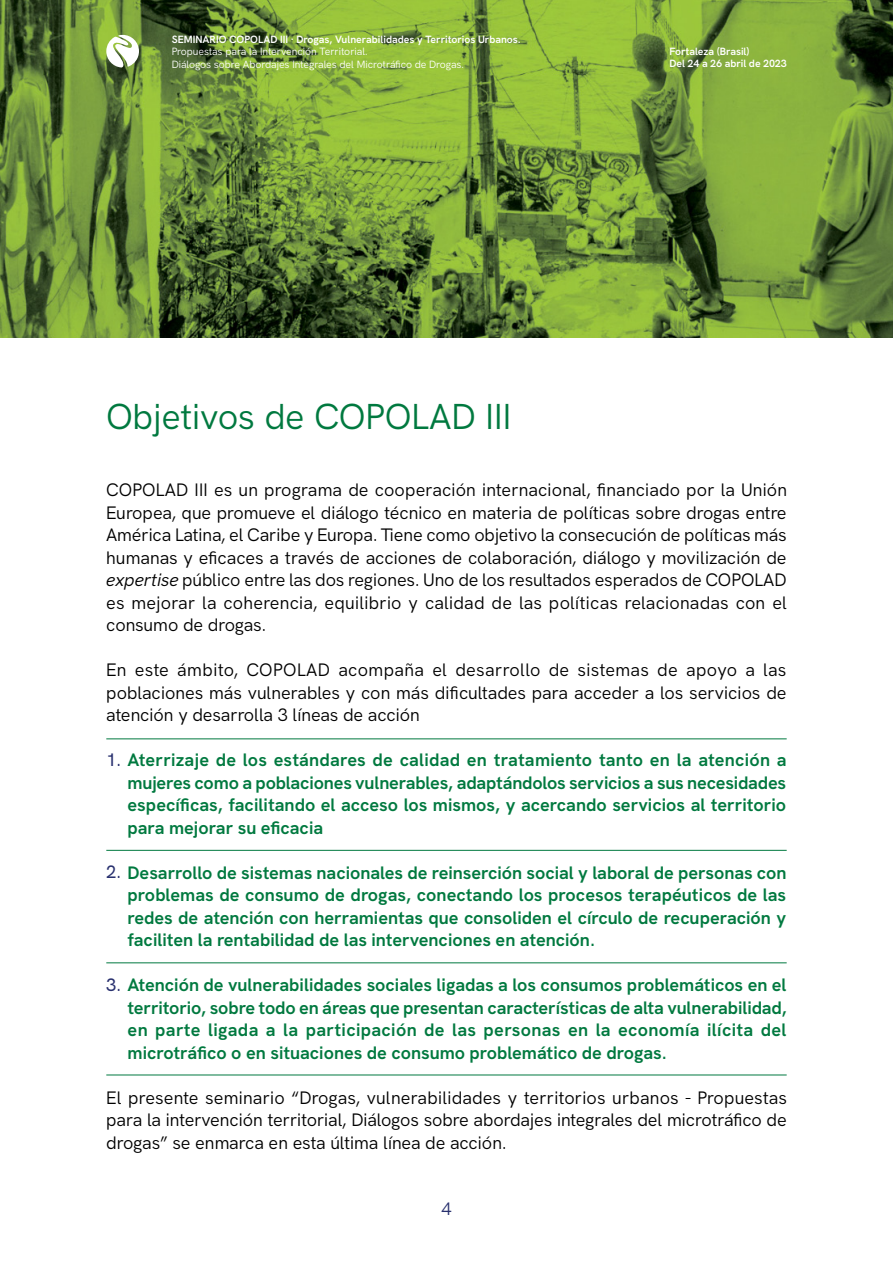
<style>
.page{position:relative;width:893px;height:1263px;background:#fff}
.page>*{position:absolute;margin:0;border:0;box-sizing:border-box;transform-origin:0 0}
.t1{font:36px "HK Grotesk Pro";color:#00793f}
.t2{font:18px/22.5px "HK Grotesk Pro";color:#000;text-align:justify}
.t3{font:700 18px/22.5px "HK Grotesk Pro";color:#00793f;text-align:justify}
.t4{font:18px "HK Grotesk Pro";color:#28306e}
.t5{font:700 10.5px/12.6px "HK Grotesk Pro";letter-spacing:-.005em;color:#fff}
.t6{font:10.5px/12.6px "HK Grotesk Pro";letter-spacing:-.01em;color:#fff}
.s1{font-style:italic}
.s2{font-weight:500;color:#28306e}
</style>
<div class="page">
<img style="left:0;top:0;width:893px;height:338px">
<svg style="left:106px;top:35px;width:33px;height:32px"></svg>
<hr style="left:106px;top:739px;width:681px;height:1px;background:#00793f">
<hr style="left:106px;top:850px;width:681px;height:1px;background:#00793f">
<hr style="left:106px;top:962px;width:681px;height:1px;background:#00793f">
<hr style="left:106px;top:1075px;width:681px;height:1px;background:#00793f">
<p class="t5" style="left:172px;top:32px;width:351px">SEMINARIO COPOLAD III · Drogas, Vulnerabilidades y Territorios Urbanos.</p>
<p class="t6" style="left:172px;top:45px;width:294px">Propuestas para la Intervención Territorial.<br>Diálogos sobre Abordajes Integrales del Microtráfico de Drogas.</p>
<p class="t5" style="left:669px;top:44px;width:119px">Fortaleza (Brasil)<br>Del 24 a 26 abril de 2023</p>
<h1 class="t1" style="left:106px;top:388px;width:406px">Objetivos de COPOLAD III</h1>
<p class="t2" style="left:106px;top:477px;width:682px">COPOLAD III es un programa de cooperación internacional, financiado por la Unión Europea, que promueve el diálogo técnico en materia de políticas sobre drogas entre América Latina, el Caribe y Europa. Tiene como objetivo la consecución de políticas más humanas y eficaces a través de acciones de colaboración, diálogo y movilización de <span class="s1">expertise</span> público entre las dos regiones. Uno de los resultados esperados de COPOLAD es mejorar la coherencia, equilibrio y calidad de las políticas relacionadas con el consumo de drogas.</p>
<p class="t2" style="left:106px;top:657px;width:682px">En este ámbito, COPOLAD acompaña el desarrollo de sistemas de apoyo a las poblaciones más vulnerables y con más dificultades para acceder a los servicios de atención y desarrolla 3 líneas de acción</p>
<p class="t3" style="left:128px;top:747px;width:661px;text-indent:-21px"><span class="s2">1.</span> Aterrizaje de los estándares de calidad en tratamiento tanto en la atención a mujeres como a poblaciones vulnerables, adaptándolos servicios a sus necesidades específicas, facilitando el acceso los mismos, y acercando servicios al territorio para mejorar su eficacia</p>
<p class="t3" style="left:128px;top:860px;width:661px;text-indent:-21px"><span class="s2">2.</span> Desarrollo de sistemas nacionales de reinserción social y laboral de personas con problemas de consumo de drogas, conectando los procesos terapéuticos de las redes de atención con herramientas que consoliden el círculo de recuperación y faciliten la rentabilidad de las intervenciones en atención.</p>
<p class="t3" style="left:128px;top:972px;width:661px;text-indent:-21px"><span class="s2">3.</span> Atención de vulnerabilidades sociales ligadas a los consumos problemáticos en el territorio, sobre todo en áreas que presentan características de alta vulnerabilidad, en parte ligada a la participación de las personas en la economía ilícita del microtráfico o en situaciones de consumo problemático de drogas.</p>
<p class="t2" style="left:106px;top:1085px;width:682px">El presente seminario “Drogas, vulnerabilidades y territorios urbanos - Propuestas para la intervención territorial, Diálogos sobre abordajes integrales del microtráfico de drogas” se enmarca en esta última línea de acción.</p>
<p class="t4" style="left:441px;top:1195px;width:12px">4</p>
</div>
